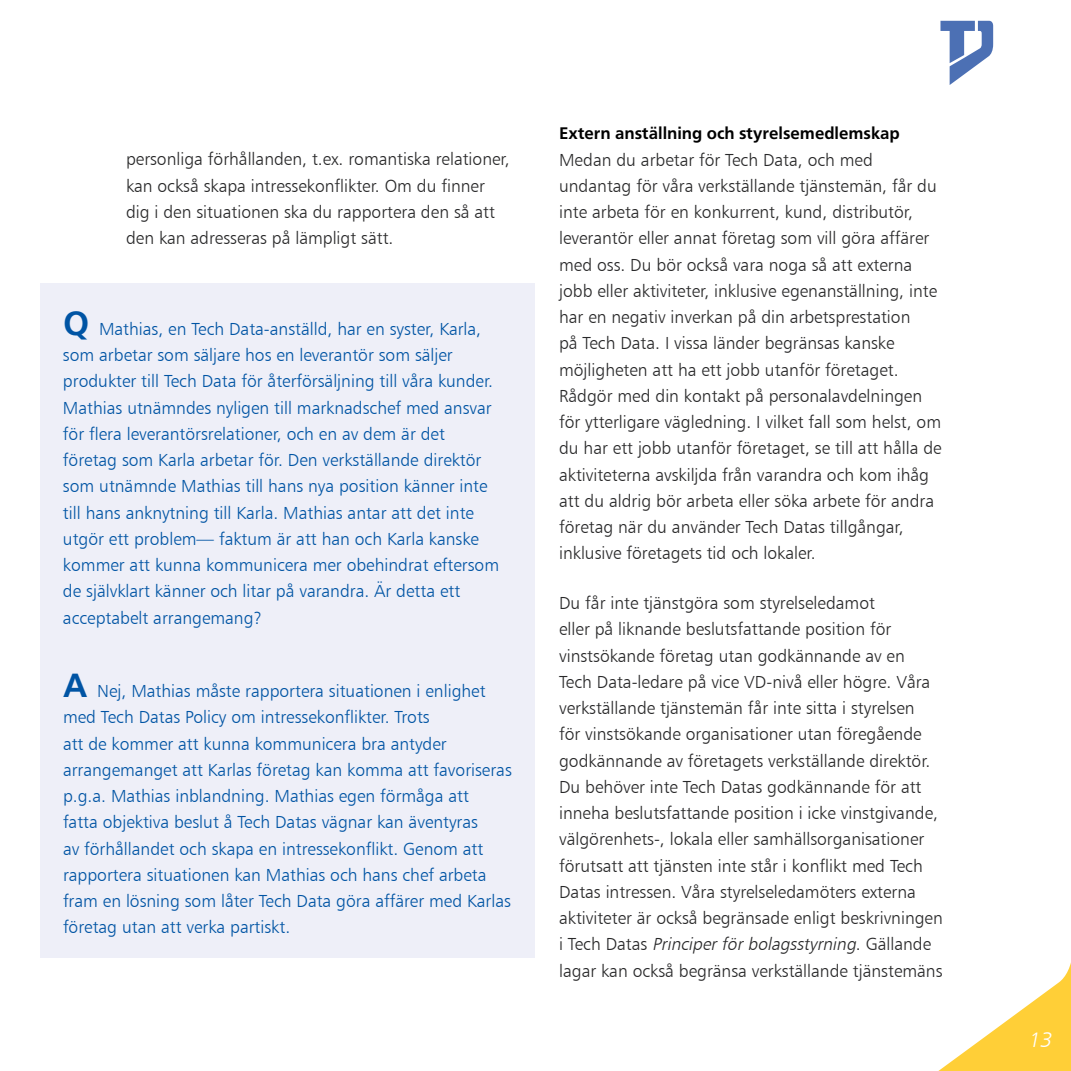
<style>
.page{position:relative;width:1071px;height:1071px;background:#fff}
.page>*{position:absolute;margin:0;border:0;box-sizing:border-box;transform-origin:0 0}
.t1{font:italic 21px "Humanist 777 BT Light B";color:#fff}
.t2{font:17.5px/26.2px "Humanist 777 BT Light B";color:#282829}
.t3{font:17.5px/26.2px "Humanist 777 BT Light B";color:#0054a4}
.t4{font:700 17.5px "Carto Gothic Std";color:#000}
.s1{font-family:"Carto Gothic Std";font-weight:700;font-size:35px}
.s2{font-style:italic}
</style>
<div class="page">
<svg style="left:940px;top:21px;width:53px;height:64px"></svg>
<div style="left:40px;top:284px;width:495px;height:674px;background:#eeeff8"></div>
<svg style="left:938px;top:962px;width:133px;height:109px"></svg>
<p class="t2" style="left:126px;top:146px;width:385px">personliga förhållanden, t.ex. romantiska relationer, kan också skapa intressekonflikter. Om du finner dig i den situationen ska du rapportera den så att den kan adresseras på lämpligt sätt.</p>
<p class="t3" style="left:63px;top:315px;width:438px"><span class="s1">Q</span> Mathias, en Tech Data-anställd, har en syster, Karla, som arbetar som säljare hos en leverantör som säljer produkter till Tech Data för återförsäljning till våra kunder.<br>Mathias utnämndes nyligen till marknadschef med ansvar för flera leverantörsrelationer, och en av dem är det företag som Karla arbetar för. Den verkställande direktör som utnämnde Mathias till hans nya position känner inte till hans anknytning till Karla. Mathias antar att det inte utgör ett problem— faktum är att han och Karla kanske kommer att kunna kommunicera mer obehindrat eftersom de självklart känner och litar på varandra. Är detta ett acceptabelt arrangemang?</p>
<p class="t3" style="left:63px;top:678px;width:450px"><span class="s1">A</span> Nej, Mathias måste rapportera situationen i enlighet med Tech Datas Policy om intressekonflikter. Trots<br>att de kommer att kunna kommunicera bra antyder arrangemanget att Karlas företag kan komma att favoriseras p.g.a. Mathias inblandning. Mathias egen förmåga att<br>fatta objektiva beslut å Tech Datas vägnar kan äventyras<br>av förhållandet och skapa en intressekonflikt. Genom att rapportera situationen kan Mathias och hans chef arbeta fram en lösning som låter Tech Data göra affärer med Karlas företag utan att verka partiskt.</p>
<p class="t4" style="left:559px;top:123px;width:342px">Extern anställning och styrelsemedlemskap</p>
<p class="t2" style="left:559px;top:146px;width:384px">Medan du arbetar för Tech Data, och med undantag för våra verkställande tjänstemän, får du inte arbeta för en konkurrent, kund, distributör, leverantör eller annat företag som vill göra affärer med oss. Du bör också vara noga så att externa jobb eller aktiviteter, inklusive egenanställning, inte har en negativ inverkan på din arbetsprestation<br>på Tech Data. I vissa länder begränsas kanske möjligheten att ha ett jobb utanför företaget.<br>Rådgör med din kontakt på personalavdelningen för ytterligare vägledning. I vilket fall som helst, om du har ett jobb utanför företaget, se till att hålla de aktiviteterna avskiljda från varandra och kom ihåg att du aldrig bör arbeta eller söka arbete för andra företag när du använder Tech Datas tillgångar, inklusive företagets tid och lokaler.</p>
<p class="t2" style="left:559px;top:590px;width:385px">Du får inte tjänstgöra som styrelseledamot<br>eller på liknande beslutsfattande position för vinstsökande företag utan godkännande av en<br>Tech Data-ledare på vice VD-nivå eller högre. Våra verkställande tjänstemän får inte sitta i styrelsen<br>för vinstsökande organisationer utan föregående godkännande av företagets verkställande direktör.<br>Du behöver inte Tech Datas godkännande för att inneha beslutsfattande position i icke vinstgivande, välgörenhets-, lokala eller samhällsorganisationer förutsatt att tjänsten inte står i konflikt med Tech Datas intressen. Våra styrelseledamöters externa aktiviteter är också begränsade enligt beskrivningen i Te c h D a t a s <span class="s2">Principerförbolagsstyrning</span>. G ä l l a n d e lagar kan också begränsa verkställande tjänstemäns</p>
<p class="t1" style="left:1028px;top:1027px;width:30px">13</p>
</div>
